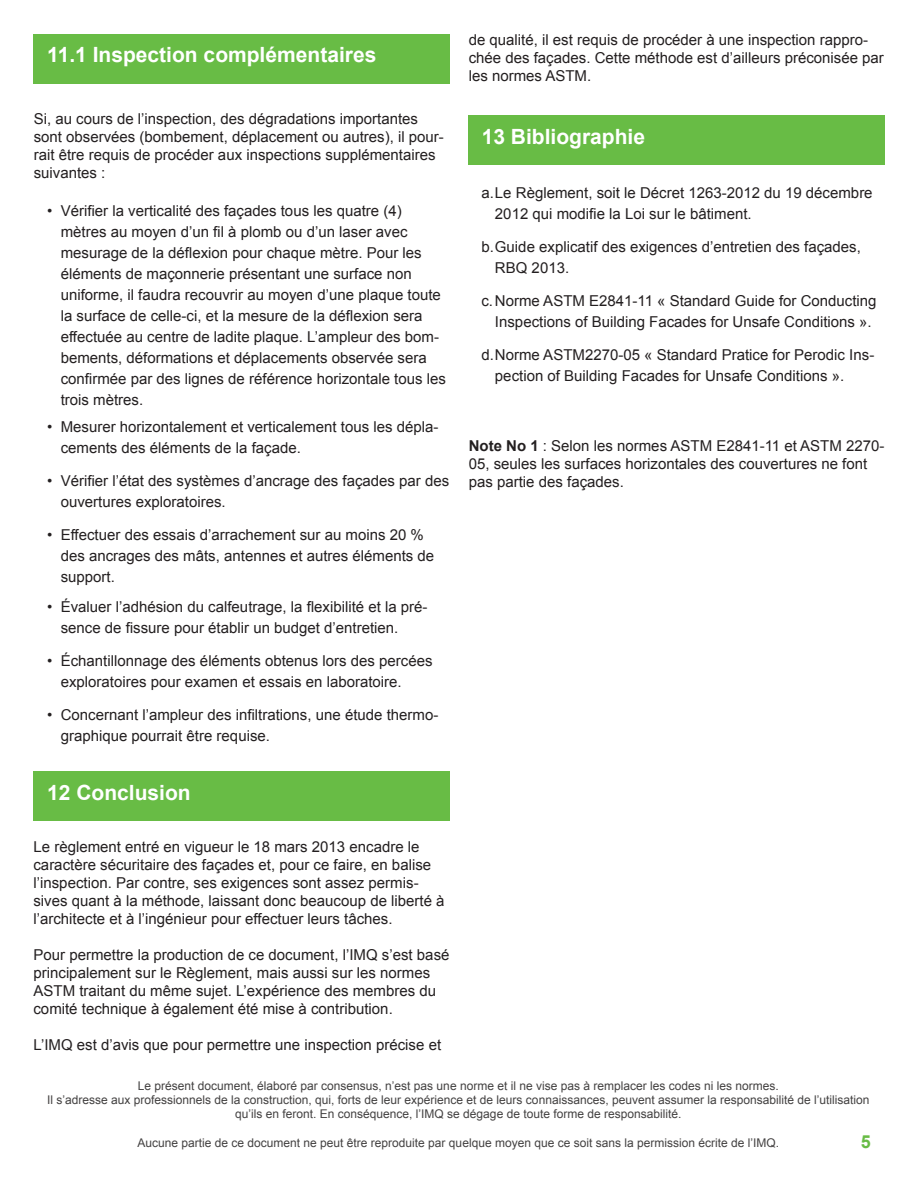
<style>
.page{position:relative;width:918px;height:1188px;background:#fff}
.page>*{position:absolute;margin:0;border:0;box-sizing:border-box;transform-origin:0 0}
.t1{font:700 21px "Arial";color:#fff}
.t2{font:700 18px "Arial";color:#68bc45}
.t3{font:15px/21px "Arial";color:#231f20}
.t4{font:12px/14.4px "Arial";color:#434141;text-align:center}
.s1{font-weight:700}
</style>
<div class="page">
<div style="left:34px;top:771px;width:416px;height:50px;background:#68bc45"></div>
<div style="left:468px;top:116px;width:417px;height:49px;background:#68bc45"></div>
<div style="left:34px;top:34px;width:416px;height:49px;background:#68bc45"></div>
<h1 class="t1" style="left:47px;top:41px;width:331px">11.1 Inspection complémentaires</h1>
<p class="t3" style="left:34px;top:110px;width:412px;line-height:18px">Si, au cours de l’inspection, des dégradations importantes sont observées (bombement, déplacement ou autres), il pour&shy;rait être requis de procéder aux inspections supplémentaires suivantes :</p>
<p class="t3" style="left:61px;top:200px;width:387px;text-indent:-13px">• Vérifier la verticalité des façades tous les quatre (4) mètres au moyen d’un fil à plomb ou d’un laser avec mesurage de la déflexion pour chaque mètre. Pour les éléments de maçonnerie présentant une surface non uniforme, il faudra recouvrir au moyen d’une plaque toute la surface de celle-ci, et la mesure de la déflexion sera effectuée au centre de ladite plaque. L’ampleur des bom&shy;bements, déformations et déplacements observée sera confirmée par des lignes de référence horizontale tous les trois mètres.</p>
<p class="t3" style="left:61px;top:416px;width:379px;text-indent:-14px">• Mesurer horizontalement et verticalement tous les dépla&shy;cements des éléments de la façade.</p>
<p class="t3" style="left:61px;top:470px;width:390px;text-indent:-14px">• Vérifier l’état des systèmes d’ancrage des façades par des ouvertures exploratoires.</p>
<p class="t3" style="left:61px;top:524px;width:375px;text-indent:-14px">• Effectuer des essais d’arrachement sur au moins 20 % des ancrages des mâts, antennes et autres éléments de support.</p>
<p class="t3" style="left:61px;top:596px;width:368px;text-indent:-14px">• Évaluer l’adhésion du calfeutrage, la flexibilité et la pré&shy;sence de fissure pour établir un budget d’entretien.</p>
<p class="t3" style="left:61px;top:650px;width:373px;text-indent:-14px">• Échantillonnage des éléments obtenus lors des percées exploratoires pour examen et essais en laboratoire.</p>
<p class="t3" style="left:61px;top:704px;width:379px;text-indent:-14px">• Concernant l’ampleur des infiltrations, une étude thermo&shy;graphique pourrait être requise.</p>
<h1 class="t1" style="left:47px;top:778px;width:145px">12 Conclusion</h1>
<p class="t3" style="left:33px;top:838px;width:413px;line-height:18px">Le règlement entré en vigueur le 18 mars 2013 encadre le caractère sécuritaire des façades et, pour ce faire, en balise l’inspection. Par contre, ses exigences sont assez permis&shy;sives quant à la méthode, laissant donc beaucoup de liberté à l’architecte et à l’ingénieur pour effectuer leurs tâches.</p>
<p class="t3" style="left:33px;top:946px;width:418px;line-height:18px">Pour permettre la production de ce document, l’IMQ s’est basé principalement sur le Règlement, mais aussi sur les normes ASTM traitant du même sujet. L’expérience des membres du comité technique à également été mise à contribution.</p>
<p class="t3" style="left:33px;top:1034px;width:409px">L’IMQ est d’avis que pour permettre une inspection précise et</p>
<p class="t3" style="left:469px;top:31px;width:417px;line-height:18px">de qualité, il est requis de procéder à une inspection rappro&shy;chée des façades. Cette méthode est d’ailleurs préconisée par les normes ASTM.</p>
<h1 class="t1" style="left:482px;top:123px;width:165px">13 Bibliographie</h1>
<p class="t3" style="left:495px;top:182px;width:379px;text-indent:-13px">a.Le Règlement, soit le Décret 1263-2012 du 19 décembre<br>2012 qui modifie la Loi sur le bâtiment.</p>
<p class="t3" style="left:495px;top:236px;width:368px;text-indent:-13px">b.Guide explicatif des exigences d’entretien des façades,<br>RBQ 2013.</p>
<p class="t3" style="left:481px;top:290px;width:397px;text-align:center">c.Norme ASTM E2841-11 « Standard Guide for Conducting<br>Inspections of Building Facades for Unsafe Conditions ».</p>
<p class="t3" style="left:495px;top:344px;width:381px;text-indent:-13px">d.Norme ASTM2270-05 « Standard Pratice for Perodic Ins&shy;pection of Building Facades for Unsafe Conditions ».</p>
<p class="t3" style="left:469px;top:437px;width:417px;line-height:18px"><span class="s1">Note No 1</span> : Selon les normes ASTM E2841-11 et ASTM 2270-<br>05, seules les surfaces horizontales des couvertures ne font pas partie des façades.</p>
<p class="t4" style="left:47px;top:1078px;width:824px">Le présent document, élaboré par consensus, n’est pas une norme et il ne vise pas à remplacer les codes ni les normes.<br>Il s’adresse aux professionnels de la construction, qui, forts de leur expérience et de leurs connaissances, peuvent assumer la responsabilité de l’utilisation qu’ils en feront. En conséquence, l’IMQ se dégage de toute forme de responsabilité.</p>
<p class="t4" style="left:137px;top:1136px;width:643px">Aucune partie de ce document ne peut être reproduite par quelque moyen que ce soit sans la permission écrite de l’IMQ.</p>
<p class="t2" style="left:861px;top:1130px;width:12px">5</p>
</div>
